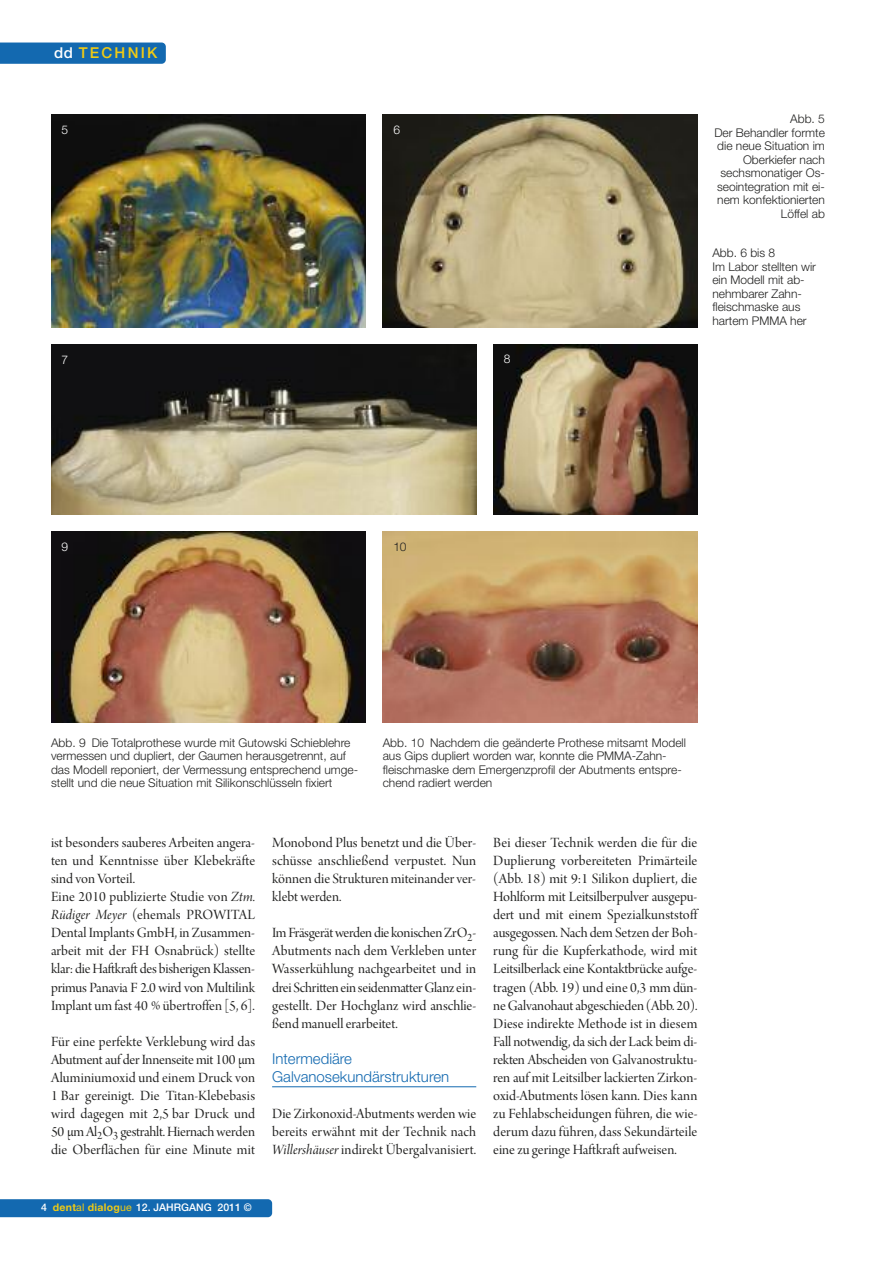
<style>
.page{position:relative;width:893px;height:1263px;background:#fff}
.page>*{position:absolute;margin:0;border:0;box-sizing:border-box;transform-origin:0 0}
.t1{font:15px/18px "Arno Pro Display";color:#222221;text-align:justify}
.t2{font:300 15px/18px "Helvetica Neue";color:#1369b0}
.t3{font:500 15px "Helvetica Neue";letter-spacing:.15em;color:#f1cb13}
.t4{font:300 12px/13.5px "Helvetica Neue";color:#222221}
.t5{font:300 12px "Helvetica Neue";color:#fff}
.t6{font:500 10.5px "Helvetica Neue";color:#fff}
.s1{color:#fff}
.s2{font-family:"Arno Pro Italic Display"}
.s3{font-weight:700;color:#f1cb13}
.s4{font-weight:400;color:#f1cb13}
</style>
<div class="page">
<div style="left:0;top:43px;width:166px;height:21px;background:#1369b0"></div>
<hr style="left:272px;top:1086px;width:204px;height:1px;background:#1369b0">
<div style="left:0;top:1199px;width:272px;height:18px;background:#1369b0"></div>
<img style="left:51px;top:115px;width:315px;height:212px">
<img style="left:51px;top:344px;width:425px;height:170px">
<img style="left:493px;top:344px;width:204px;height:170px">
<img style="left:51px;top:531px;width:315px;height:192px">
<img style="left:383px;top:531px;width:314px;height:192px">
<img style="left:383px;top:115px;width:314px;height:212px">
<p class="t3" style="left:54px;top:47px;width:105px"><span class="s1">dd</span> TECHNIK</p>
<p class="t5" style="left:62px;top:125px;width:8px">5</p>
<p class="t5" style="left:393px;top:125px;width:8px">6</p>
<p class="t4" style="left:714px;top:113px;width:112px;text-align:right">Abb. 5<br>Der Behandler formte die neue Situation im<br>Oberkiefer nach sechsmonatiger Os&shy;seointegration mit ei&shy;nem konfektionierten<br>Löffel ab</p>
<p class="t4" style="left:712px;top:247px;width:105px">Abb. 6 bis 8<br>Im Labor stellten wir ein Modell mit ab&shy;nehmbarer Zahn&shy;fleischmaske aus hartem PMMA her</p>
<p class="t5" style="left:62px;top:355px;width:8px">7</p>
<p class="t5" style="left:504px;top:354px;width:8px">8</p>
<p class="t5" style="left:62px;top:542px;width:8px">9</p>
<p class="t4" style="left:393px;top:541px;width:15px">10</p>
<p class="t4" style="left:51px;top:737px;width:309px">Abb. 9 Die Totalprothese wurde mit Gutowski Schieblehre vermessen und dupliert, der Gaumen herausgetrennt, auf das Modell reponiert, der Vermessung entsprechend umge&shy;stellt und die neue Situation mit Silikonschlüsseln fixiert</p>
<p class="t4" style="left:383px;top:737px;width:305px">Abb. 10 Nachdem die geänderte Prothese mitsamt Modell aus Gips dupliert worden war, konnte die PMMA-Zahn&shy;fleischmaske dem Emergenzprofil der Abutments entspre&shy;chend radiert werden</p>
<p class="t1" style="left:51px;top:835px;width:206px;text-align:left">ist besonders sauberes Arbeiten angera&shy;ten und Kenntnisse über Klebekräfte sind von Vorteil.<br>Eine 2010 publizierte Studie von <span class="s2">Ztm.<br>Rüdiger Meyer</span> (ehemals PROWITAL Dental ImplantsGmbH, in Zusammen&shy;arbeit mit der FH Osnabrück) stellte klar: dieHaftkraft des bisherigenKlassen&shy;primus Panavia F 2.0 wird von Multilink Implant um fast 40 % übertroffen [5, 6].</p>
<p class="t1" style="left:51px;top:1033px;width:206px">Für eine perfekte Verklebung wird das Abutment auf der Innenseite mit 100 µm Aluminiumoxid und einem Druck von 1 Bar gereinigt. Die Titan-Klebebasis wird dagegen mit 2,5 bar Druck und 50 µmAl<sub>2</sub>O<sub>3</sub> gestrahlt.Hiernach werden die Oberflächen für eine Minute mit</p>
<p class="t1" style="left:272px;top:835px;width:206px">Monobond Plus benetzt und die Über&shy;schüsse anschließend verpustet. Nun können die Strukturen miteinanderver&shy;klebt werden.</p>
<p class="t1" style="left:272px;top:925px;width:206px">ImFräsgerätwerdendie konischenZrO<sub>2</sub>- Abutments nach dem Verkleben unter Wasserkühlung nachgearbeitet und in drei SchritteneinseidenmatterGlanzein&shy;gestellt. Der Hochglanz wird anschlie&shy;ßend manuell erarbeitet.</p>
<p class="t2" style="left:272px;top:1050px;width:179px">Intermediäre<br>Galvanosekundärstrukturen</p>
<p class="t1" style="left:272px;top:1105px;width:206px">Die Zirkonoxid-Abutments werden wie bereits erwähnt mit der Technik nach <span class="s2">Willershäuser</span> indirekt Übergalvanisiert.</p>
<p class="t1" style="left:493px;top:835px;width:206px">Bei dieser Technik werden die für die Duplierung vorbereiteten Primärteile (Abb. 18) mit 9:1 Silikon dupliert, die Hohlform mit Leitsilberpulver ausgepu&shy;dert und mit einem Spezialkunststoff ausgegossen.Nach dem Setzen der Boh&shy;rung für die Kupferkathode, wird mit Leitsilberlack eine Kontaktbrücke aufge&shy;tragen (Abb. 19) und eine 0,3 mm dün&shy;neGalvanohautabgeschieden (Abb. 20).<br>Diese indirekte Methode ist in diesem Fall notwendig, da sich der Lack beim di&shy;rekten Abscheiden von Galvanostruktu&shy;ren auf mit Leitsilber lackierten Zirkon&shy;oxid-Abutments lösen kann. Dies kann zu Fehlabscheidungen führen, die wie&shy;derum dazu führen, dass Sekundärteile eine zu geringe Haftkraft aufweisen.</p>
<p class="t6" style="left:41px;top:1204px;width:212px">4 <span class="s3">dent</span><span class="s4">al</span> <span class="s3">dialog</span><span class="s4">ue</span> 12. JAHRGANG 2011 ©</p>
</div>
